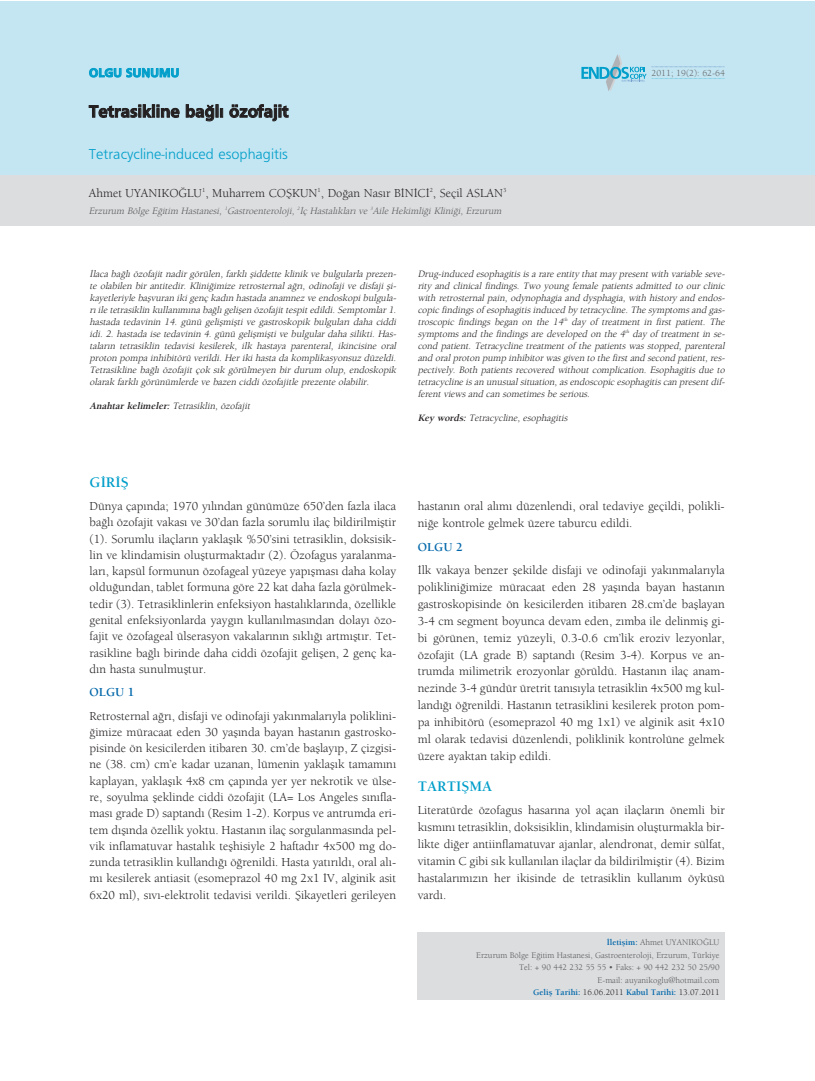
<style>
.page{position:relative;width:815px;height:1081px;background:#fff}
.page>*{position:absolute;margin:0;border:0;box-sizing:border-box;transform-origin:0 0}
.t1{font:700 17.5px "Fruga San";color:#231f20}
.t2{font:15px "Frugal Sans";color:#009eca}
.t3{font:700 15px "Berkeley";color:#009eca}
.t4{font:12.5px/16.2px "Berkeley";color:#231f20;text-align:justify}
.t5{font:700 12.5px "Berkeley";color:#0067aa}
.t6{font:700 12.5px "Fruga San";letter-spacing:-.005em;color:#009eca}
.t7{font:italic 10px/12px "Berkeley";color:#231f20}
.t8{font:italic 10px "Berkeley";color:#57585a}
.t9{font:9.5px "Berkeley";color:#636366}
.t10{font:8.75px/12.5px "Berkeley";color:#57585a;text-align:right}
.s1{font-weight:700}
.s2{font-weight:700;color:#0067aa}
.s3{color:#231f20}
</style>
<div class="page">
<div style="left:0;top:1px;width:814px;height:224px;background:#c4e6f2"></div>
<div style="left:0;top:175px;width:814px;height:50px;background:#dcdddf"></div>
<div style="left:418px;top:932px;width:307px;height:68px;background:#dcdddf"></div>
<svg style="left:581px;top:54px;width:144px;height:37px"></svg>
<p class="t6" style="left:89px;top:68px;width:92px">OLGU SUNUMU</p>
<p class="t9" style="left:651px;top:69px;width:75px">2011; 19(2): 62-64</p>
<h1 class="t1" style="left:89px;top:105px;width:201px">Tetrasikline ba¤l› özofajit</h1>
<p class="t2" style="left:89px;top:148px;width:201px">Tetracycline-induced esophagitis</p>
<p class="t4" style="left:89px;top:186px;width:419px">Ahmet UYANIKO⁄LU<sup>1</sup>, Muharrem COfiKUN<sup>1</sup>, Do¤an Nas›r B‹N‹C‹<sup>2</sup>, Seçil ASLAN<sup>3</sup></p>
<p class="t8" style="left:89px;top:206px;width:416px">Erzurum Bölge E¤itim Hastanesi, <sup>1</sup>Gastroenteroloj i, <sup>2</sup>‹ç Hastal›klar› ve <sup>3</sup>Aile Hekimli¤i Klini¤i, Erzurum</p>
<p class="t7" style="left:90px;top:269px;width:310px">‹laca ba¤l› özofaj it nadir görülen, farkl› fliddette klinik ve bulgularla prezen&shy;te olabilen bir antitedir. Klini¤imize retrosternal a¤r›, odinofaj i ve disfaj i fli&shy;kayetleriyle baflvuran ikigenç kad›n hastada anamnez ve endoskopibulgula&shy;r›ile tetrasiklin kullan›m›na ba¤l›geliflen özofaj ittespitedildi.Semptomlar1. hastada tedavinin 14. günü geliflmiflti ve gastroskopik bulgular› daha ciddi idi. 2. hastada ise tedavinin 4. günü geliflmiflti ve bulgular daha silikti. Has&shy;talar›n tetrasiklin tedavisi kesilerek, ilk hastaya parenteral, ikincisine oral proton pompa inhibitörü verildi. Her iki hasta da komplikasyonsuz düzeldi.<br>Tetrasikline ba¤l› özofaj it çok s›k görülmeyen bir durum olup, endoskopik olarak farkl› görünümlerde ve bazen ciddi özofaj itle prezente olabilir.</p>
<p class="t7" style="left:90px;top:401px;width:164px"><span class="s1">Anahtar kelimeler:</span> Tetrasiklin, özofaj it</p>
<p class="t7" style="left:418px;top:269px;width:310px;text-align:justify">Drug-induced esophagitis is a rare entity that may present with variable seve&shy;rity and clinical findings. Two young female patients admitted to our clinic with retrosternal pain, odynophagia and dysphagia, with history and endos&shy;copic findingsof esophagitisinduced by tetracycline.The symptomsand gas&shy;troscopic findings began on the 14<sup>th</sup> day of treatment in first patient. The symptoms and the findings are developed on the 4<sup>th</sup> day of treatment in se&shy;cond patient. Tetracycline treatment of the patients was stopped, parenteral and oralproton pump inhibitorwasgiven to the firstand second patient,res&shy;pectively . Both patients recovered without complication. Esophagitis due to tetracycline isan unusualsituation,asendoscopic esophagitiscan presentdif&shy;ferent views and can sometimes be serious.</p>
<p class="t7" style="left:418px;top:413px;width:153px"><span class="s1">Key words:</span> Tetracycline, esophagitis</p>
<p class="t3" style="left:90px;top:476px;width:41px">G‹R‹fi</p>
<p class="t4" style="left:90px;top:499px;width:308px">Dünya çap›nda; 1970 y›l›ndan günümüze 650’den fazla ilaca ba¤l› özofajit vakas› ve 30’dan fazla sorumlu ilaç bildirilmifltir (1). Sorumlu ilaçlar›n yaklafl›k %50’sini tetrasiklin, doksisik&shy;lin ve klindamisin oluflturmaktad›r (2). Özofagus yaralanma&shy;lar›, kapsül formunun özofageal yüzeye yap›flmas› daha kolay oldu¤undan, tablet formuna göre 22 kat daha fazla görülmek&shy;tedir (3). Tetrasiklinlerin enfeksiyon hastal›klar›nda, özellikle genital enfeksiyonlarda yayg›n kullan›lmas›ndan dolay› özo&shy;fajit ve özofageal ülserasyon vakalar›n›n s›kl›¤› artm›flt›r. Tet&shy;rasikline ba¤l› birinde daha ciddi özofajit geliflen, 2 genç ka&shy;d›n hasta sunulmufltur.</p>
<p class="t5" style="left:90px;top:687px;width:47px">OLGU 1</p>
<p class="t4" style="left:90px;top:708px;width:308px">Retrosternal a¤r›, disfaji ve odinofaji yak›nmalar›yla poliklini-¤imize müracaat eden 30 yafl›nda bayan hastan›n gastrosko&shy;pisinde ön kesicilerden itibaren 30. cm’de bafllay›p, Z çizgisi&shy;ne (38. cm) cm’e kadar uzanan, lümenin yaklafl›k tamam›n› kaplayan, yaklafl›k 4x8 cm çap›nda yer yer nekrotik ve ülse&shy;re, soyulma fleklinde ciddi özofajit (LA= Los Angeles s›n›fla&shy;mas› grade D) saptand› (Resim 1-2). Korpus ve antrumda eri&shy;tem d›fl›nda özellik yoktu. Hastan›n ilaç sorgulanmas›nda pel&shy;vik inflamatuvar hastal›k teflhisiyle 2 haftad›r 4x500 mg do&shy;zunda tetrasiklin kulland›¤› ö¤renildi. Hasta yat›r›ld›, oral al›- m› kesilerek antiasit (esomeprazol 40 mg 2x1 ‹V, alginik asit 6x20 ml), s›v›-elektrolit tedavisi verildi. fiikayetleri gerileyen</p>
<p class="t4" style="left:418px;top:498px;width:308px;line-height:16.9px">hastan›n oral al›m› düzenlendi, oral tedaviye geçildi, polikli&shy;ni¤e kontrole gelmek üzere taburcu edildi.</p>
<p class="t5" style="left:418px;top:541px;width:47px">OLGU 2</p>
<p class="t4" style="left:418px;top:563px;width:308px;line-height:16.9px">‹lk vakaya benzer flekilde disfaji ve odinofaji yak›nmalar›yla poliklini¤imize müracaat eden 28 yafl›nda bayan hastan›n gastroskopisinde ön kesicilerden itibaren 28.cm’de bafllayan 3-4 cm segment boyunca devam eden, z›mba ile delinmifl gi&shy;bi görünen, temiz yüzeyli, 0.3-0.6 cm’lik eroziv lezyonlar, özofajit (LA grade B) saptand› (Resim 3-4). Korpus ve an&shy;trumda milimetrik erozyonlar görüldü. Hastan›n ilaç anam&shy;nezinde 3-4 gündür üretrit tan›s›yla tetrasiklin 4x500 mg kul&shy;land›¤› ö¤renildi. Hastan›n tetrasiklini kesilerek proton pom&shy;pa inhibitörü (esomeprazol 40 mg 1x1) ve alginik asit 4x10 ml olarak tedavisi düzenlendi, poliklinik kontrolüne gelmek üzere ayaktan takip edildi.</p>
<p class="t3" style="left:418px;top:780px;width:76px">TARTIfiMA</p>
<p class="t4" style="left:418px;top:803px;width:308px;line-height:16.9px">Literatürde özofagus hasar›na yol açan ilaçlar›n önemli bir k›sm›n› tetrasiklin, doksisiklin, klindamisin oluflturmakla bir&shy;likte di¤er antiinflamatuvar ajanlar, alendronat, demir sülfat, vitamin C gibi s›k kullan›lan ilaçlar da bildirilmifltir (4). Bizim hastalar›m›z›n her ikisinde de tetrasiklin kullan›m öyküsü vard›.</p>
<p class="t10" style="left:476px;top:937px;width:245px"><span class="s2">‹letiflim:</span> Ahmet UYANIKO⁄LU<br>Erzurum Bölge E¤itim Hastanesi, Gastroenteroloji, Erzurum, Türkiye Tel: + 90 442 232 55 55 • Faks: + 90 442 232 50 25/90<br>E-mail: auyanikoglu@hotmail.com<br><span class="s2">Gelifl Tarihi:</span> <span class="s3">16.06.2011</span> <span class="s2">Kabul Tarihi:</span> <span class="s3">13.07.2011</span></p>
</div>
